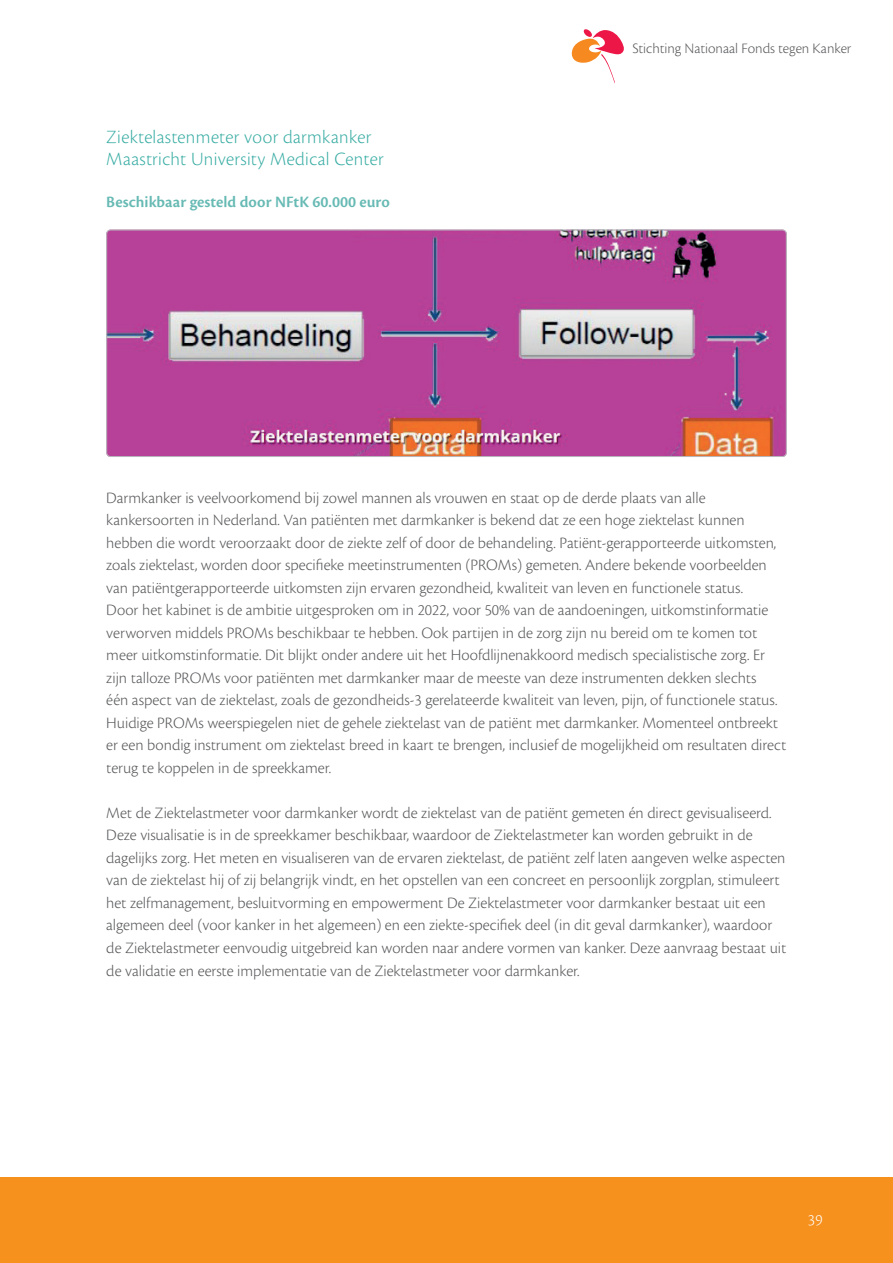
<style>
.page{position:relative;width:893px;height:1263px;background:#fff}
.page>*{position:absolute;margin:0;border:0;box-sizing:border-box;transform-origin:0 0}
.t1{font:19.5px/22.5px "Cronos Pro Lt Subh";letter-spacing:.015em;color:#37aca3}
.t2{font:300 16.5px/22.5px "Cronos Pro";color:#57585a}
.t3{font:600 16.5px "Cronos Pro";color:#67bab4}
.t4{font:16.5px "Cronos Pro Lt Subh";color:#fff}
.t5{font:300 15px "Cronos Pro";letter-spacing:-.005em;color:#57585a}
</style>
<div class="page">
<div style="left:0;top:1177px;width:893px;height:86px;background:#f6911e"></div>
<img style="left:106px;top:230px;width:681px;height:225px">
<div style="left:106px;top:230px;width:681px;height:227px;border:1px solid #b8b8bc;border-radius:4px"></div>
<svg style="left:571px;top:29px;width:53px;height:55px"></svg>
<p class="t1" style="left:106px;top:125px;width:279px">Ziektelastenmeter voor darmkanker<br>Maastricht University Medical Center</p>
<p class="t3" style="left:106px;top:193px;width:285px">Beschikbaar gesteld door NFtK 60.000 euro</p>
<p class="t5" style="left:632px;top:39px;width:220px">Stichting Nationaal Fonds tegen Kanker</p>
<p class="t2" style="left:106px;top:486px;width:682px">Darmkanker is veelvoorkomend bij zowel mannen als vrouwen en staat op de derde plaats van alle kankersoorten in Nederland. Van patiënten met darmkanker is bekend dat ze een hoge ziektelast kunnen hebben die wordt veroorzaakt door de ziekte zelf of door de behandeling. Patiënt-gerapporteerde uitkomsten, zoals ziektelast, worden door specifieke meetinstrumenten (PROMs) gemeten. Andere bekende voorbeelden van patiëntgerapporteerde uitkomsten zijn ervaren gezondheid, kwaliteit van leven en functionele status.<br>Door het kabinet is de ambitie uitgesproken om in 2022, voor 50% van de aandoeningen, uitkomstinformatie verworven middels PROMs beschikbaar te hebben. Ook partijen in de zorg zijn nu bereid om te komen tot meer uitkomstinformatie. Dit blijkt onder andere uit het Hoofdlijnenakkoord medisch specialistische zorg. Er zijn talloze PROMs voor patiënten met darmkanker maar de meeste van deze instrumenten dekken slechts<br>één aspect van de ziektelast, zoals de gezondheids-3 gerelateerde kwaliteit van leven, pijn, of functionele status.<br>Huidige PROMs weerspiegelen niet de gehele ziektelast van de patiënt met darmkanker. Momenteel ontbreekt er een bondig instrument om ziektelast breed in kaart te brengen, inclusief de mogelijkheid om resultaten direct terug te koppelen in de spreekkamer.</p>
<p class="t2" style="left:106px;top:801px;width:681px">Met de Ziektelastmeter voor darmkanker wordt de ziektelast van de patiënt gemeten én direct gevisualiseerd.<br>Deze visualisatie is in de spreekkamer beschikbaar, waardoor de Ziektelastmeter kan worden gebruikt in de dagelijks zorg. Het meten en visualiseren van de ervaren ziektelast, de patiënt zelf laten aangeven welke aspecten van de ziektelast hij of zij belangrijk vindt, en het opstellen van een concreet en persoonlijk zorgplan, stimuleert het zelfmanagement, besluitvorming en empowerment De Ziektelastmeter voor darmkanker bestaat uit een algemeen deel (voor kanker in het algemeen) en een ziekte-specifiek deel (in dit geval darmkanker), waardoor de Ziektelastmeter eenvoudig uitgebreid kan worden naar andere vormen van kanker. Deze aanvraag bestaat uit de validatie en eerste implementatie van de Ziektelastmeter voor darmkanker.</p>
<p class="t4" style="left:808px;top:1210px;width:16px">39</p>
</div>
